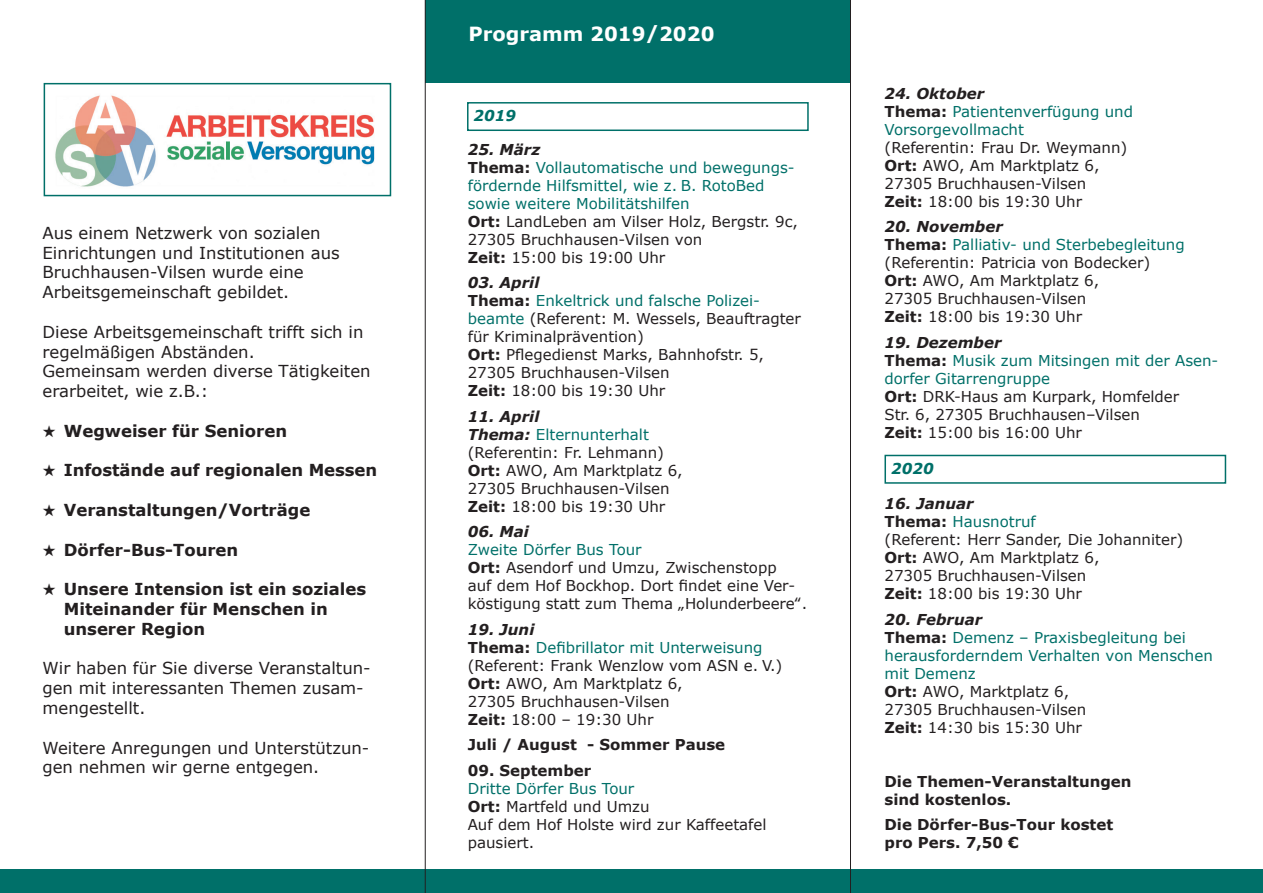
<style>
.page{position:relative;width:1263px;height:893px;background:#fff}
.page>*{position:absolute;margin:0;border:0;box-sizing:border-box;transform-origin:0 0}
.t1{font:700 19.5px "Verdana";color:#fff}
.t2{font:16.5px/19.8px "Verdana";color:#231f20}
.t3{font:700 16.5px/19.8px "Verdana";color:#231f20}
.t4{font:15px/18px "Verdana";color:#231f20}
.t5{font:15px/18px "Verdana";color:#007069}
.t6{font:700 15px/18px "Verdana";color:#231f20}
.t7{font:italic 700 15px "Verdana";color:#007069}
.t8{font:italic 700 15px "Verdana";color:#231f20}
.s1{font-weight:700;font-style:italic;color:#231f20}
.s2{font-weight:700;color:#231f20}
.s3{color:#231f20}
.s4{font-weight:700;font-style:italic}
.s5{font-weight:700}
.s6{color:#007069}
</style>
<div class="page">
<div style="left:426px;top:0;width:424px;height:83px;background:#007069"></div>
<div style="left:467px;top:102px;width:342px;height:29px;border:2px solid #007069"></div>
<div style="left:884px;top:455px;width:342px;height:29px;border:2px solid #007069"></div>
<div style="left:0;top:870px;width:1263px;height:23px;background:#007069"></div>
<img style="left:55px;top:95px;width:320px;height:92px">
<div style="left:44px;top:83px;width:347px;height:113px;border:2px solid #007069"></div>
<hr style="left:425px;top:0;width:1px;height:893px;background:#231f20">
<hr style="left:850px;top:0;width:1px;height:893px;background:#231f20">
<p class="t2" style="left:43px;top:223px;width:299px">Aus einem Netzwerk von sozialen Einrichtungen und Institutionen aus Bruchhausen-Vilsen wurde eine Arbeitsgemeinschaft gebildet.</p>
<p class="t2" style="left:43px;top:322px;width:330px">Diese Arbeitsgemeinschaft trifft sich in regelmäßigen Abständen.<br>Gemeinsam werden diverse Tätigkeiten erarbeitet, wie z.B.:</p>
<p class="t3" style="left:43px;top:420px;width:246px">★ Wegweiser für Senioren</p>
<p class="t3" style="left:43px;top:460px;width:336px">★ Infostände auf regionalen Messen</p>
<p class="t3" style="left:43px;top:500px;width:269px">★ Veranstaltungen/Vorträge</p>
<p class="t3" style="left:43px;top:539px;width:197px">★ Dörfer-Bus-Touren</p>
<p class="t3" style="left:64px;top:579px;width:304px;text-indent:-21px">★ Unsere Intension ist ein soziales<br>Miteinander für Menschen in unserer Region</p>
<p class="t2" style="left:42px;top:658px;width:330px">Wir haben für Sie diverse Veranstaltun&shy;gen mit interessanten Themen zusam&shy;mengestellt.</p>
<p class="t2" style="left:42px;top:737px;width:328px">Weitere Anregungen und Unterstützun&shy;gen nehmen wir gerne entgegen.</p>
<h1 class="t1" style="left:468px;top:20px;width:248px">Programm 2019/2020</h1>
<p class="t7" style="left:474px;top:105px;width:44px">2019</p>
<p class="t5" style="left:468px;top:140px;width:332px"><span class="s1">25. März<br></span><span class="s2">Thema:</span> Vollautomatische und bewegungs&shy;fördernde Hilfsmittel, wie z. B. RotoBed sowie weitere Mobilitätshilfen<br><span class="s2">Ort:</span> <span class="s3">LandLeben am Vilser Holz, Bergstr. 9c,<br>27305 Bruchhausen-Vilsen von<br></span><span class="s2">Zeit:</span> <span class="s3">15:00 bis 19:00 Uhr</span></p>
<p class="t4" style="left:468px;top:274px;width:335px"><span class="s4">03. April<br></span><span class="s5">Thema:</span> <span class="s6">Enkeltrick und falsche Polizei&shy;beamte</span> (Referent: M. Wessels, Beauftragter für Kriminalprävention)<br><span class="s5">Ort:</span> Pflegedienst Marks, Bahnhofstr. 5,<br>27305 Bruchhausen-Vilsen<br><span class="s5">Zeit:</span> 18:00 bis 19:30 Uhr</p>
<p class="t4" style="left:468px;top:407px;width:216px"><span class="s4">11. April<br>Thema:</span> <span class="s6">Elternunterhalt </span>(Referentin: Fr. Lehmann)<br><span class="s5">Ort:</span> AWO, Am Marktplatz 6,<br>27305 Bruchhausen-Vilsen<br><span class="s5">Zeit:</span> 18:00 bis 19:30 Uhr</p>
<p class="t8" style="left:468px;top:521px;width:63px">06. Mai</p>
<p class="t4" style="left:468px;top:541px;width:341px"><span class="s6">Zweite Dörfer Bus Tour<br></span><span class="s5">Ort:</span> Asendorf und Umzu, Zwischenstopp<br>auf dem Hof Bockhop. Dort findet eine Ver&shy;köstigung statt zum Thema „Holunderbeere‟.</p>
<p class="t4" style="left:468px;top:620px;width:316px"><span class="s4">19. Juni<br></span><span class="s5">Thema:</span> <span class="s6">Defibrillator mit Unterweisung </span>(Referent: Frank Wenzlow vom ASN e. V.)<br><span class="s5">Ort:</span> AWO, Am Marktplatz 6,<br>27305 Bruchhausen-Vilsen<br><span class="s5">Zeit:</span> 18:00 – 19:30 Uhr</p>
<p class="t6" style="left:468px;top:735px;width:259px">Juli / August - Sommer Pause</p>
<p class="t6" style="left:468px;top:761px;width:125px">09. September</p>
<p class="t4" style="left:468px;top:779px;width:300px"><span class="s6">Dritte Dörfer Bus Tour<br></span><span class="s5">Ort:</span> Martfeld und Umzu<br>Auf dem Hof Holste wird zur Kaffeetafel pausiert.</p>
<p class="t5" style="left:884px;top:84px;width:250px"><span class="s1">24. Oktober<br></span><span class="s2">Thema:</span> Patientenverfügung und<br>Vorsorgevollmacht</p>
<p class="t4" style="left:884px;top:138px;width:244px">(Referentin: Frau Dr. Weymann)<br><span class="s5">Ort:</span> AWO, Am Marktplatz 6,<br>27305 Bruchhausen-Vilsen<br><span class="s5">Zeit:</span> 18:00 bis 19:30 Uhr</p>
<p class="t4" style="left:884px;top:218px;width:302px"><span class="s4">20. November<br></span><span class="s5">Thema:</span> <span class="s6">Palliativ- und Sterbebegleitung </span>(Referentin: Patricia von Bodecker)<br><span class="s5">Ort:</span> AWO, Am Marktplatz 6,<br>27305 Bruchhausen-Vilsen<br><span class="s5">Zeit:</span> 18:00 bis 19:30 Uhr</p>
<p class="t4" style="left:884px;top:333px;width:335px"><span class="s4">19. Dezember<br></span><span class="s5">Thema:</span> <span class="s6">Musik zum Mitsingen mit der Asen&shy;dorfer Gitarrengruppe<br></span><span class="s5">Ort:</span> DRK-Haus am Kurpark, Homfelder<br>Str. 6, 27305 Bruchhausen–Vilsen<br><span class="s5">Zeit:</span> 15:00 bis 16:00 Uhr</p>
<p class="t7" style="left:891px;top:458px;width:44px">2020</p>
<p class="t4" style="left:884px;top:495px;width:300px"><span class="s4">16. Januar<br></span><span class="s5">Thema:</span> <span class="s6">Hausnotruf<br></span>(Referent: Herr Sander, Die Johanniter)<br><span class="s5">Ort:</span> AWO, Am Marktplatz 6,<br>27305 Bruchhausen-Vilsen<br><span class="s5">Zeit:</span> 18:00 bis 19:30 Uhr</p>
<p class="t5" style="left:884px;top:610px;width:330px"><span class="s1">20. Februar<br></span><span class="s2">Thema:</span> Demenz – Praxisbegleitung bei herausforderndem Verhalten von Menschen mit Demenz<br><span class="s2">Ort:</span> <span class="s3">AWO, Marktplatz 6,<br>27305 Bruchhausen-Vilsen<br></span><span class="s2">Zeit:</span> <span class="s3">14:30 bis 15:30 Uhr</span></p>
<p class="t6" style="left:884px;top:772px;width:249px">Die Themen-Veranstaltungen sind kostenlos.</p>
<p class="t6" style="left:884px;top:815px;width:230px">Die Dörfer-Bus-Tour kostet pro Pers. 7,50 €</p>
</div>
